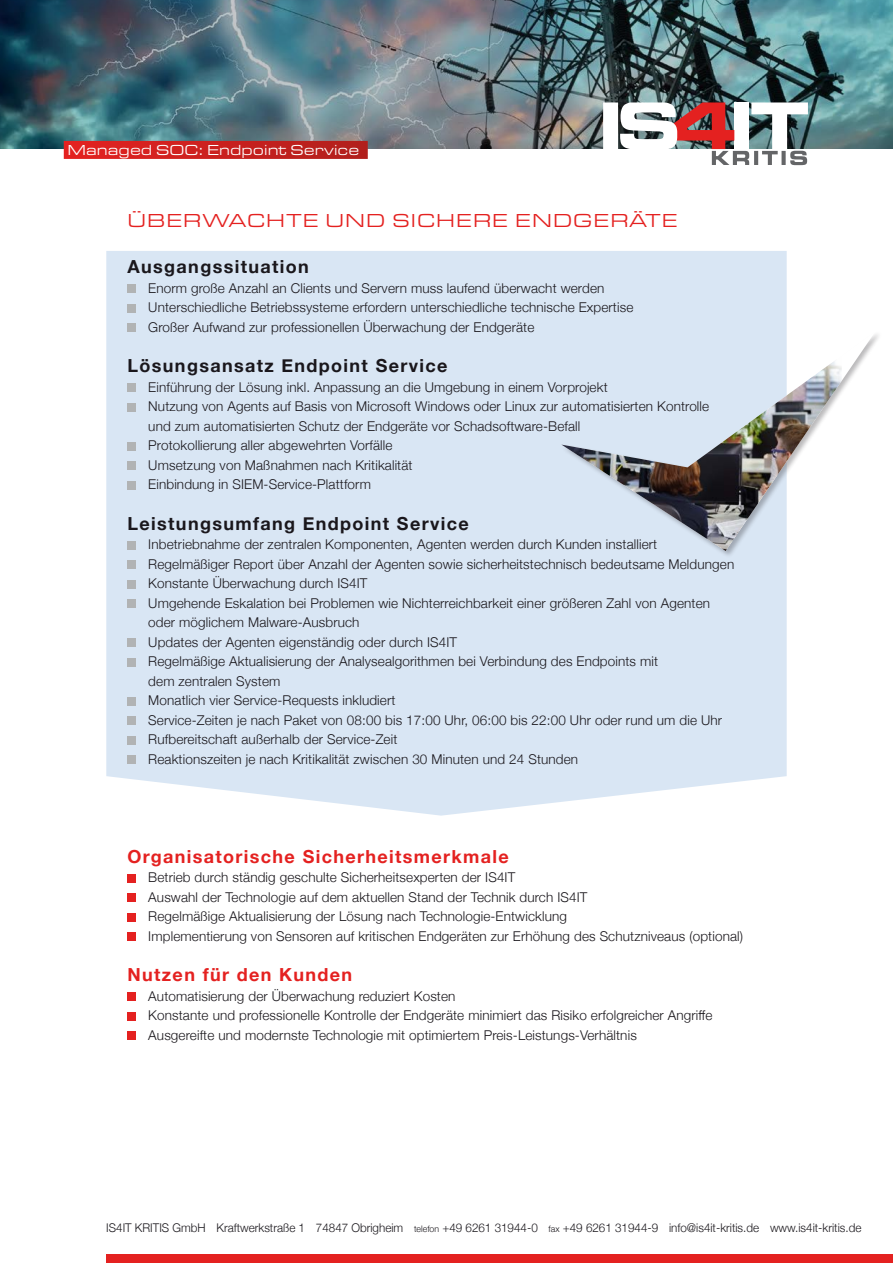
<style>
.page{position:relative;width:893px;height:1263px;background:#fff}
.page>*{position:absolute;margin:0;border:0;box-sizing:border-box;transform-origin:0 0}
.t1{font:19.5px "Eurostile Ext";letter-spacing:.05em;color:#e42120}
.t2{font:700 18px "Helvetica Neue";letter-spacing:.075em;color:#1a171c}
.t3{font:700 18px "Helvetica Neue";letter-spacing:.075em;color:#e42120}
.t4{font:15px "Eurostile Ext";color:#fff}
.t5{font:300 13.5px/19.5px "Helvetica Neue";letter-spacing:.01em;color:#1a171c}
.t6{font:300 12px "Helvetica Neue";color:#1a171c}
.s1{font-size:9px}
</style>
<div class="page">
<img style="left:0;top:0;width:893px;height:149px">
<div style="left:603px;top:102px;width:15px;height:47px;background:#fff"></div>
<svg style="left:620px;top:102px;width:188px;height:63px"></svg>
<div style="left:106px;top:1254px;width:787px;height:9px;background:#e42120"></div>
<div style="left:106px;top:251px;width:681px;height:565px;background:#d9e6f4"></div>
<div style="left:560px;top:330px;width:322px;height:228px;background:#1a171c;opacity:.3"></div>
<svg style="left:842px;top:332px;width:33px;height:219px"></svg>
<img style="left:561px;top:332px;width:281px;height:219px">
<div style="left:64px;top:141px;width:304px;height:18px;background:linear-gradient(to right,#e42221,#b11f1c)"></div>
<div style="left:128px;top:284px;width:8px;height:9px;background:#b1b3b4"></div>
<div style="left:128px;top:304px;width:8px;height:8px;background:#b1b3b4"></div>
<div style="left:128px;top:323px;width:8px;height:9px;background:#b1b3b4"></div>
<div style="left:128px;top:383px;width:8px;height:9px;background:#b1b3b4"></div>
<div style="left:128px;top:403px;width:8px;height:8px;background:#b1b3b4"></div>
<div style="left:128px;top:442px;width:8px;height:8px;background:#b1b3b4"></div>
<div style="left:128px;top:461px;width:8px;height:9px;background:#b1b3b4"></div>
<div style="left:128px;top:481px;width:8px;height:8px;background:#b1b3b4"></div>
<div style="left:128px;top:541px;width:8px;height:8px;background:#b1b3b4"></div>
<div style="left:128px;top:560px;width:8px;height:9px;background:#b1b3b4"></div>
<div style="left:128px;top:580px;width:8px;height:8px;background:#b1b3b4"></div>
<div style="left:128px;top:599px;width:8px;height:9px;background:#b1b3b4"></div>
<div style="left:128px;top:638px;width:8px;height:9px;background:#b1b3b4"></div>
<div style="left:128px;top:658px;width:8px;height:8px;background:#b1b3b4"></div>
<div style="left:128px;top:697px;width:8px;height:8px;background:#b1b3b4"></div>
<div style="left:128px;top:716px;width:8px;height:9px;background:#b1b3b4"></div>
<div style="left:128px;top:736px;width:8px;height:8px;background:#b1b3b4"></div>
<div style="left:128px;top:755px;width:8px;height:9px;background:#b1b3b4"></div>
<div style="left:128px;top:874px;width:8px;height:8px;background:#e42120"></div>
<div style="left:128px;top:893px;width:8px;height:9px;background:#e42120"></div>
<div style="left:128px;top:913px;width:8px;height:8px;background:#e42120"></div>
<div style="left:128px;top:932px;width:8px;height:9px;background:#e42120"></div>
<div style="left:128px;top:992px;width:8px;height:9px;background:#e42120"></div>
<div style="left:128px;top:1012px;width:8px;height:8px;background:#e42120"></div>
<div style="left:128px;top:1031px;width:8px;height:9px;background:#e42120"></div>
<p class="t4" style="left:68px;top:139px;width:293px">Managed SOC: Endpoint Service</p>
<h1 class="t1" style="left:128px;top:206px;width:552px">ÜBERWACHTE UND SICHERE ENDGERÄTE</h1>
<h2 class="t2" style="left:128px;top:253px;width:183px">Ausgangssituation</h2>
<p class="t5" style="left:148px;top:277px;width:486px">Enorm große Anzahl an Clients und Servern muss laufend überwacht werden<br>Unterschiedliche Betriebssysteme erfordern unterschiedliche technische Expertise<br>Großer Aufwand zur professionellen Überwachung der Endgeräte</p>
<h2 class="t2" style="left:128px;top:352px;width:321px">Lösungsansatz Endpoint Service</h2>
<p class="t5" style="left:148px;top:376px;width:562px">Einführung der Lösung inkl. Anpassung an die Umgebung in einem Vorprojekt<br>Nutzung von Agents auf Basis von Microsoft Windows oder Linux zur automatisierten Kontrolle und zum automatisierten Schutz der Endgeräte vor Schadsoftware-Befall<br>Protokollierung aller abgewehrten Vorfälle<br>Umsetzung von Maßnahmen nach Kritikalität<br>Einbindung in SIEM-Service-Plattform</p>
<h2 class="t2" style="left:128px;top:509px;width:343px">Leistungsumfang Endpoint Service</h2>
<p class="t5" style="left:148px;top:534px;width:587px">Inbetriebnahme der zentralen Komponenten, Agenten werden durch Kunden installiert Regelmäßiger Report über Anzahl der Agenten sowie sicherheitstechnisch bedeutsame Meldungen Konstante Überwachung durch IS4IT<br>Umgehende Eskalation bei Problemen wie Nichterreichbarkeit einer größeren Zahl von Agenten oder möglichem Malware-Ausbruch<br>Updates der Agenten eigenständig oder durch IS4IT<br>Regelmäßige Aktualisierung der Analysealgorithmen bei Verbindung des Endpoints mit<br>dem zentralen System<br>Monatlich vier Service-Requests inkludiert<br>Service-Zeiten je nach Paket von 08:00 bis 17:00 Uhr, 06:00 bis 22:00 Uhr oder rund um die Uhr Rufbereitschaft außerhalb der Service-Zeit<br>Reaktionszeiten je nach Kritikalität zwischen 30 Minuten und 24 Stunden</p>
<h2 class="t3" style="left:128px;top:842px;width:383px">Organisatorische Sicherheitsmerkmale</h2>
<p class="t5" style="left:148px;top:867px;width:596px">Betrieb durch ständig geschulte Sicherheitsexperten der IS4IT<br>Auswahl der Technologie auf dem aktuellen Stand der Technik durch IS4IT<br>Regelmäßige Aktualisierung der Lösung nach Technologie-Entwicklung<br>Implementierung von Sensoren auf kritischen Endgeräten zur Erhöhung des Schutzniveaus (optional)</p>
<h2 class="t3" style="left:128px;top:961px;width:226px">Nutzen für den Kunden</h2>
<p class="t5" style="left:148px;top:985px;width:566px">Automatisierung der Überwachung reduziert Kosten<br>Konstante und professionelle Kontrolle der Endgeräte minimiert das Risiko erfolgreicher Angriffe<br>Ausgereifte und modernste Technologie mit optimiertem Preis-Leistungs-Verhältnis</p>
<p class="t6" style="left:106px;top:1218px;width:757px">IS4IT KRITIS GmbH Kraftwerkstraße 1 74847 Obrigheim <span class="s1">telefon</span> +49 6261 31944-0 <span class="s1">fax</span> +49 6261 31944-9 info@is4it-kritis.de www.is4it-kritis.de</p>
</div>
